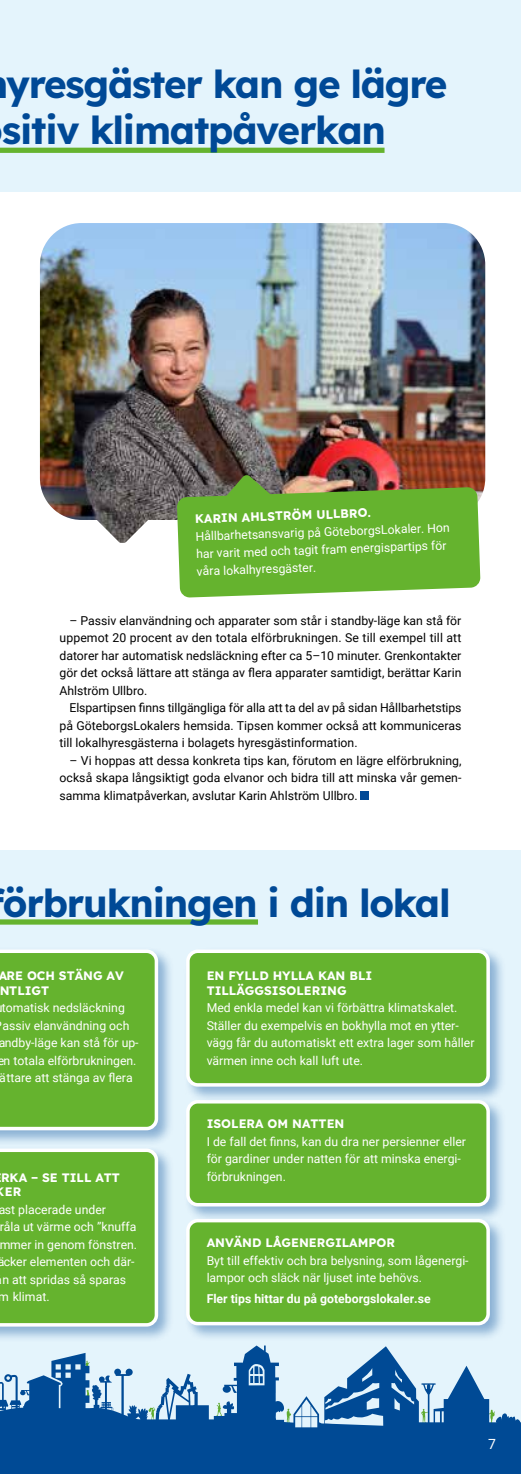
<style>
.page{position:relative;width:521px;height:1474px;background:#fff}
.page>*{position:absolute;margin:0;border:0;box-sizing:border-box;transform-origin:0 0}
.t1{font:38.5px/45.5px "Lexend";letter-spacing:-.03em;color:#004996}
.t2{font:14px "Roboto";color:#fff}
.t3{font:12.25px/17.5px "Roboto";color:#fff}
.t4{font:12.25px/17.5px "Roboto";color:#000;text-align:justify}
.t5{font:12.25px/14.7px "Lexend";color:#fff}
.t6{font:700 12.25px "Roboto";color:#fff}
</style>
<div class="page">
<div style="left:0;top:0;width:521px;height:191px;background:#e4f4fc"></div>
<div style="left:0;top:850px;width:521px;height:623px;background:#e4f4fc"></div>
<div style="left:0;top:148px;width:384px;height:5px;background:#65b32e"></div>
<img style="left:40px;top:223px;width:445px;height:320px">
<div style="left:0;top:919px;width:258px;height:5px;background:#65b32e"></div>
<div style="left:360px;top:791px;width:8px;height:8px;background:#004996"></div>
<svg style="left:0;top:1345px;width:521px;height:128px;fill:#004a95"></svg>
<svg style="left:250px;top:1366px;width:13px;height:17px"></svg>
<svg style="left:177px;top:487px;width:303px;height:110px;background:#6eb33a"></svg>
<svg style="left:223px;top:474px;width:50px;height:51px;background:#649e36"></svg>
<div style="left:0;top:1145px;width:174px;height:198px;background:#004996;opacity:.4"></div>
<div style="left:0;top:1148px;width:158px;height:178px;background:#65b32e"></div>
<div style="left:184px;top:1097px;width:322px;height:125px;background:#004996;opacity:.4"></div>
<div style="left:188px;top:1101px;width:300px;height:103px;background:#65b32e;border-radius:10px"></div>
<div style="left:186px;top:1100px;width:304px;height:106px;border:4px solid #fff;border-radius:10px"></div>
<div style="left:184px;top:1216px;width:322px;height:125px;background:#004996;opacity:.4"></div>
<div style="left:188px;top:1220px;width:300px;height:103px;background:#65b32e;border-radius:10px"></div>
<div style="left:186px;top:1218px;width:304px;height:107px;border:4px solid #fff;border-radius:10px"></div>
<div style="left:0;top:946px;width:174px;height:200px;background:#004996;opacity:.4"></div>
<div style="left:0;top:949px;width:158px;height:181px;background:#65b32e"></div>
<div style="left:184px;top:946px;width:322px;height:157px;background:#004996;opacity:.4"></div>
<div style="left:188px;top:951px;width:300px;height:133px;background:#65b32e;border-radius:10px"></div>
<div style="left:186px;top:949px;width:304px;height:137px;border:4px solid #fff;border-radius:10px"></div>
<h1 class="t1" style="left:2px;top:60px;width:447px">yresgäster kan ge lägre sitiv klimatpåverkan</h1>
<p class="t5" style="left:195px;top:510px;width:177px;rotate:-2deg">KARIN AHLSTRÖM ULLBRO.</p>
<p class="t3" style="left:195px;top:527px;width:256px;rotate:-2deg">Hållbarhetsansvarig på GöteborgsLokaler. Hon har varit med och tagit fram energispartips för våra lokalhyresgäster.</p>
<p class="t4" style="left:60px;top:611px;width:403px;text-indent:10px">– Passiv elanvändning och apparater som står i standby-läge kan stå för uppemot 20 procent av den totala elförbrukningen. Se till exempel till att datorer har automatisk nedsläckning efter ca 5–10 minuter. Grenkontakter gör det också lättare att stänga av flera apparater samtidigt, berättar Karin Ahlström Ullbro.</p>
<p class="t4" style="left:60px;top:698px;width:403px;text-indent:10px">Elspartipsen finns tillgängliga för alla att ta del av på sidan Hållbarhetstips på GöteborgsLokalers hemsida. Tipsen kommer också att kommuniceras till lokalhyresgästerna i bolagets hyresgästinformation.</p>
<p class="t4" style="left:60px;top:751px;width:403px;text-indent:10px">– Vi hoppas att dessa konkreta tips kan, förutom en lägre elförbrukning, också skapa långsiktigt goda elvanor och bidra till att minska vår gemen&shy;samma klimatpåverkan, avslutar Karin Ahlström Ullbro.</p>
<h1 class="t1" style="left:3px;top:877px;width:449px">örbrukningen i din lokal</h1>
<p class="t5" style="left:-2px;top:967px;width:127px">ARE OCH STÄNG AV<br>NTLIGT</p>
<p class="t3" style="left:2px;top:998px;width:125px">tomatisk nedsläckning</p>
<p class="t3" style="left:2px;top:1016px;width:128px">assiv elanvändning och</p>
<p class="t3" style="left:-2px;top:1033px;width:142px">andby-läge kan stå för up-</p>
<p class="t3" style="left:-3px;top:1051px;width:141px">en totala elförbrukningen.</p>
<p class="t3" style="left:0;top:1068px;width:134px">ättare att stänga av flera</p>
<p class="t5" style="left:-4px;top:1169px;width:126px;text-indent:5px">RKA – SE TILL ATT<br>KER</p>
<p class="t3" style="left:-2px;top:1200px;width:109px">ast placerade under</p>
<p class="t3" style="left:0;top:1217px;width:138px">råla ut värme och ”knuffa</p>
<p class="t3" style="left:-1px;top:1235px;width:139px">mmer in genom fönstren.</p>
<p class="t3" style="left:-3px;top:1252px;width:139px">äcker elementen och där-</p>
<p class="t3" style="left:2px;top:1270px;width:125px">n att spridas så sparas</p>
<p class="t3" style="left:-1px;top:1287px;width:52px">m klimat.</p>
<p class="t5" style="left:207px;top:967px;width:167px">EN FYLLD HYLLA KAN BLI<br>TILLÄGGSISOLERING</p>
<p class="t3" style="left:207px;top:998px;width:269px">Med enkla medel kan vi förbättra klimatskalet.<br>Ställer du exempelvis en bokhylla mot en ytter&shy;vägg får du automatiskt ett extra lager som håller värmen inne och kall luft ute.</p>
<p class="t5" style="left:207px;top:1115px;width:139px">ISOLERA OM NATTEN</p>
<p class="t3" style="left:207px;top:1132px;width:261px">I de fall det finns, kan du dra ner persienner eller för gardiner under natten för att minska energi&shy;förbrukningen.</p>
<p class="t5" style="left:207px;top:1234px;width:190px">ANVÄND LÅGENERGILAMPOR</p>
<p class="t3" style="left:207px;top:1251px;width:263px">Byt till effektiv och bra belysning, som lågenergi&shy;lampor och släck när ljuset inte behövs.</p>
<p class="t6" style="left:207px;top:1290px;width:225px">Fler tips hittar du på goteborgslokaler.se</p>
<p class="t2" style="left:488px;top:1434px;width:9px">7</p>
</div>
